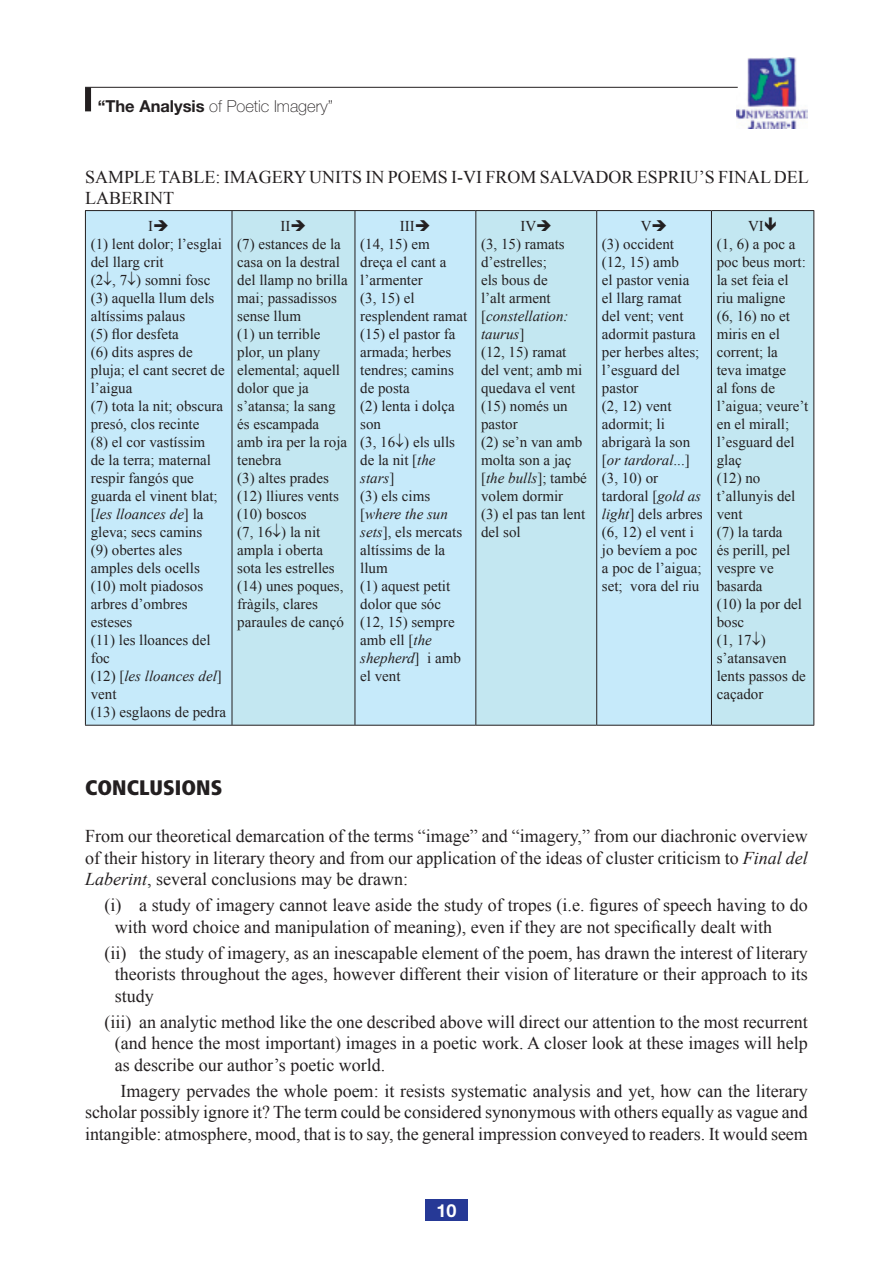
<style>
.page{position:relative;width:893px;height:1263px;background:#fff}
.page>*{position:absolute;margin:0;border:0;box-sizing:border-box;transform-origin:0 0}
.t1{font:900 condensed 21px "Frutiger LT Std";color:#231f20}
.t2{font:18px/21.6px "Times New Roman";color:#231f20;text-align:justify}
.t3{font:700 18px "Helvetica Neue LT Std";color:#fff}
.t4{font:100 16.5px "Helvetica Neue LT Std";color:#231f20}
.t5{font:15px/18px "Times New Roman";color:#231f20}
.s1{font-weight:700}
.s2{font-style:italic}
</style>
<div class="page">
<img style="left:737px;top:57px;width:71px;height:71px">
<hr style="left:85px;top:87px;width:653px;height:1px;background:#231f20">
<div style="left:85px;top:87px;width:6px;height:24px;background:#231f20"></div>
<div style="left:425px;top:1199px;width:43px;height:21px;background:#263996"></div>
<div style="left:86px;top:211px;width:146px;height:514px;background:#c6eafa"></div>
<svg style="left:233px;top:211px;width:580px;height:514px;background:#c3e7f4"></svg>
<hr style="left:85px;top:210px;width:147px;height:1px;background:#231f20">
<hr style="left:85px;top:211px;width:1px;height:514px;background:#231f20">
<hr style="left:232px;top:210px;width:123px;height:1px;background:#231f20">
<hr style="left:232px;top:211px;width:1px;height:514px;background:#231f20">
<hr style="left:355px;top:210px;width:121px;height:1px;background:#231f20">
<hr style="left:355px;top:211px;width:1px;height:514px;background:#231f20">
<hr style="left:476px;top:210px;width:121px;height:1px;background:#231f20">
<hr style="left:475px;top:211px;width:1px;height:514px;background:#231f20">
<hr style="left:597px;top:210px;width:114px;height:1px;background:#231f20">
<hr style="left:596px;top:211px;width:1px;height:514px;background:#231f20">
<hr style="left:711px;top:210px;width:103px;height:1px;background:#231f20">
<hr style="left:711px;top:211px;width:1px;height:514px;background:#231f20">
<hr style="left:813px;top:211px;width:1px;height:514px;background:#231f20">
<hr style="left:85px;top:725px;width:147px;height:1px;background:#231f20">
<hr style="left:232px;top:725px;width:123px;height:1px;background:#231f20">
<hr style="left:355px;top:725px;width:121px;height:1px;background:#231f20">
<hr style="left:476px;top:725px;width:121px;height:1px;background:#231f20">
<hr style="left:597px;top:725px;width:114px;height:1px;background:#231f20">
<hr style="left:711px;top:725px;width:103px;height:1px;background:#231f20">
<svg style="left:765px;top:217px;width:11px;height:14px"></svg>
<p class="t4" style="left:98px;top:96px;width:237px"><span class="s1">“The Analysis</span> of Poetic Imagery”</p>
<p class="t2" style="left:85px;top:165px;width:725px">SAMPLE TABLE: IMAGERY UNITS IN POEMS I-VI FROM SALVADOR ESPRIU’S FINAL DEL<br>LABERINT</p>
<p class="t5" style="left:91px;top:216px;width:137px;text-indent:58px">I➔<br>(1) lent dolor; l’esglai del llarg crit<br>(2↓, 7↓) somni fosc (3) aquella llum dels altíssims palaus<br>(5) flor desfeta<br>(6) dits aspres de pluja; el cant secret de l’aigua<br>(7) tota la nit; obscura presó, clos recinte<br>(8) el cor vastíssim<br>de la terra; maternal respir fangós que guarda el vinent blat; [<span class="s2">les lloances de</span>] la gleva; secs camins<br>(9) obertes ales amples dels ocells (10) molt piadosos arbres d’ombres esteses<br>(11) les lloances del foc<br>(12) [<span class="s2">les lloances del</span>] vent<br>(13) esglaons de pedra</p>
<p class="t5" style="left:237px;top:216px;width:112px;text-indent:43px">II➔<br>(7) estances de la casa on la destral del llamp no brilla mai; passadissos sense llum<br>(1) un terrible plor, un plany elemental; aquell dolor que ja s’atansa; la sang és escampada amb ira per la roja tenebra<br>(3) altes prades (12) lliures vents (10) boscos<br>(7, 16↓) la nit ampla i oberta sota les estrelles (14) unes poques, fràgils, clares paraules de cançó</p>
<p class="t5" style="left:360px;top:216px;width:109px;text-indent:40px">III➔<br>(14, 15) em<br>dreça el cant a l’armenter<br>(3, 15) el resplendent ramat (15) el pastor fa armada; herbes tendres; camins de posta<br>(2) lenta i dolça son<br>(3, 16↓) els ulls de la nit [<span class="s2">the stars</span>]<br>(3) els cims [<span class="s2">where the sun sets</span>], els mercats altíssims de la llum<br>(1) aquest petit dolor que sóc (12, 15) sempre amb ell [<span class="s2">the shepherd</span>] i amb el vent</p>
<p class="t5" style="left:481px;top:216px;width:107px;text-indent:39px">IV➔<br>(3, 15) ramats d’estrelles;<br>els bous de<br>l’alt arment [<span class="s2">constellation: taurus</span>]<br>(12, 15) ramat del vent; amb mi quedava el vent (15) només un pastor<br>(2) se’n van amb molta son a jaç [<span class="s2">the bulls</span>]; també volem dormir<br>(3) el pas tan lent del sol</p>
<p class="t5" style="left:602px;top:216px;width:102px;text-indent:39px">V➔<br>(3) occident<br>(12, 15) amb<br>el pastor venia el llarg ramat del vent; vent adormit pastura per herbes altes; l’esguard del pastor<br>(2, 12) vent adormit; li abrigarà la son [<span class="s2">or tardoral</span>...] (3, 10) or tardoral [<span class="s2">gold as light</span>] dels arbres (6, 12) el vent i jo bevíem a poc a poc de l’aigua; set; vora del riu</p>
<p class="t5" style="left:717px;top:216px;width:93px;text-indent:31px">VI<br>(1, 6) a poc a poc beus mort: la set feia el riu maligne<br>(6, 16) no et miris en el corrent; la<br>teva imatge<br>al fons de l’aigua; veure’t en el mirall; l’esguard del glaç<br>(12) no t’allunyis del vent<br>(7) la tarda<br>és perill, pel vespre ve basarda<br>(10) la por del bosc<br>(1, 17↓) s’atansaven lents passos de caçador</p>
<h1 class="t1" style="left:85px;top:775px;width:139px">CONCLUSIONS</h1>
<p class="t2" style="left:85px;top:825px;width:724px">From our theoretical demarcation of the terms “image” and “imagery,” from our diachronic overview of their history in literary theory and from our application of the ideas of cluster criticism to <span class="s2">Final del Laberint</span>, several conclusions may be drawn:</p>
<p class="t2" style="left:115px;top:894px;width:695px;text-indent:-10px">(i) a study of imagery cannot leave aside the study of tropes (i.e. figures of speech having to do with word choice and manipulation of meaning), even if they are not specifically dealt with</p>
<p class="t2" style="left:115px;top:941px;width:695px;text-indent:-10px">(ii) the study of imagery, as an inescapable element of the poem, has drawn the interest of literary theorists throughout the ages, however different their vision of literature or their approach to its study</p>
<p class="t2" style="left:115px;top:1010px;width:695px;text-indent:-10px">(iii) an analytic method like the one described above will direct our attention to the most recurrent (and hence the most important) images in a poetic work. A closer look at these images will help as describe our author’s poetic world.</p>
<p class="t2" style="left:85px;top:1080px;width:724px;text-indent:36px">Imagery pervades the whole poem: it resists systematic analysis and yet, how can the literary scholar possibly ignore it? The term could be considered synonymous with others equally as vague and intangible: atmosphere, mood, that is to say, the general impression conveyed to readers. It would seem</p>
<p class="t3" style="left:436px;top:1199px;width:22px">10</p>
</div>
